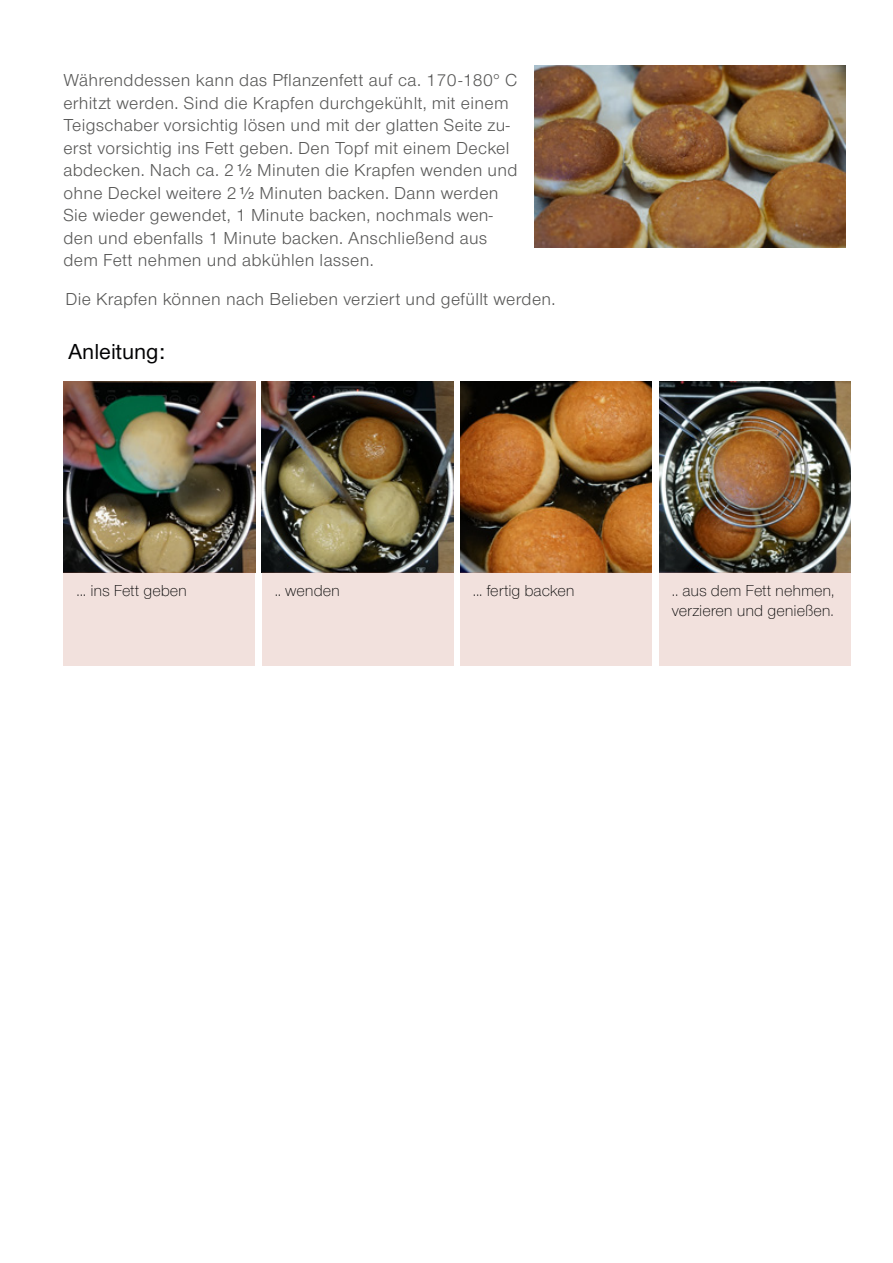
<style>
.page{position:relative;width:893px;height:1263px;background:#fff}
.page>*{position:absolute;margin:0;border:0;box-sizing:border-box;transform-origin:0 0}
.t1{font:500 22.5px "Nimbus San Nov";color:#020203}
.t2{font:18px/22.5px "Nimbus San Nov";letter-spacing:.02em;color:#575756}
.t3{font:300 16.5px/19.5px "Nimbus San Nov";color:#000}
.s1{font-weight:500}
</style>
<div class="page">
<img style="left:460px;top:381px;width:191px;height:191px">
<img style="left:659px;top:381px;width:191px;height:191px">
<div style="left:460px;top:572px;width:191px;height:94px;background:#f2e1dd"></div>
<div style="left:659px;top:572px;width:191px;height:94px;background:#f2e1dd"></div>
<img style="left:64px;top:381px;width:191px;height:191px">
<img style="left:262px;top:381px;width:191px;height:191px">
<div style="left:262px;top:572px;width:191px;height:94px;background:#f2e1dd"></div>
<div style="left:64px;top:572px;width:191px;height:94px;background:#f2e1dd"></div>
<img style="left:535px;top:65px;width:310px;height:182px">
<p class="t2" style="left:63px;top:69px;width:456px">Währenddessen kann das Pflanzenfett auf ca. 170-180° C erhitzt werden. Sind die Krapfen durchgekühlt, mit einem Teigschaber vorsichtig lösen und mit der glatten Seite zu&shy;erst vorsichtig ins Fett geben. Den Topf mit einem Deckel abdecken. Nach ca. 2<span class="s1">½</span> Minuten die Krapfen wenden und ohne Deckel weitere 2<span class="s1">½</span> Minuten backen. Dann werden Sie wieder gewendet, 1 Minute backen, nochmals wen&shy;den und ebenfalls 1 Minute backen. Anschließend aus dem Fett nehmen und abkühlen lassen.</p>
<p class="t2" style="left:66px;top:288px;width:492px">Die Krapfen können nach Belieben verziert und gefüllt werden.</p>
<p class="t1" style="left:68px;top:339px;width:99px">Anleitung:</p>
<p class="t3" style="left:77px;top:581px;width:112px">... ins Fett geben</p>
<p class="t3" style="left:275px;top:581px;width:67px">.. wenden</p>
<p class="t3" style="left:473px;top:581px;width:103px">... fertig backen</p>
<p class="t3" style="left:672px;top:581px;width:164px">.. aus dem Fett nehmen, verzieren und genießen.</p>
</div>
